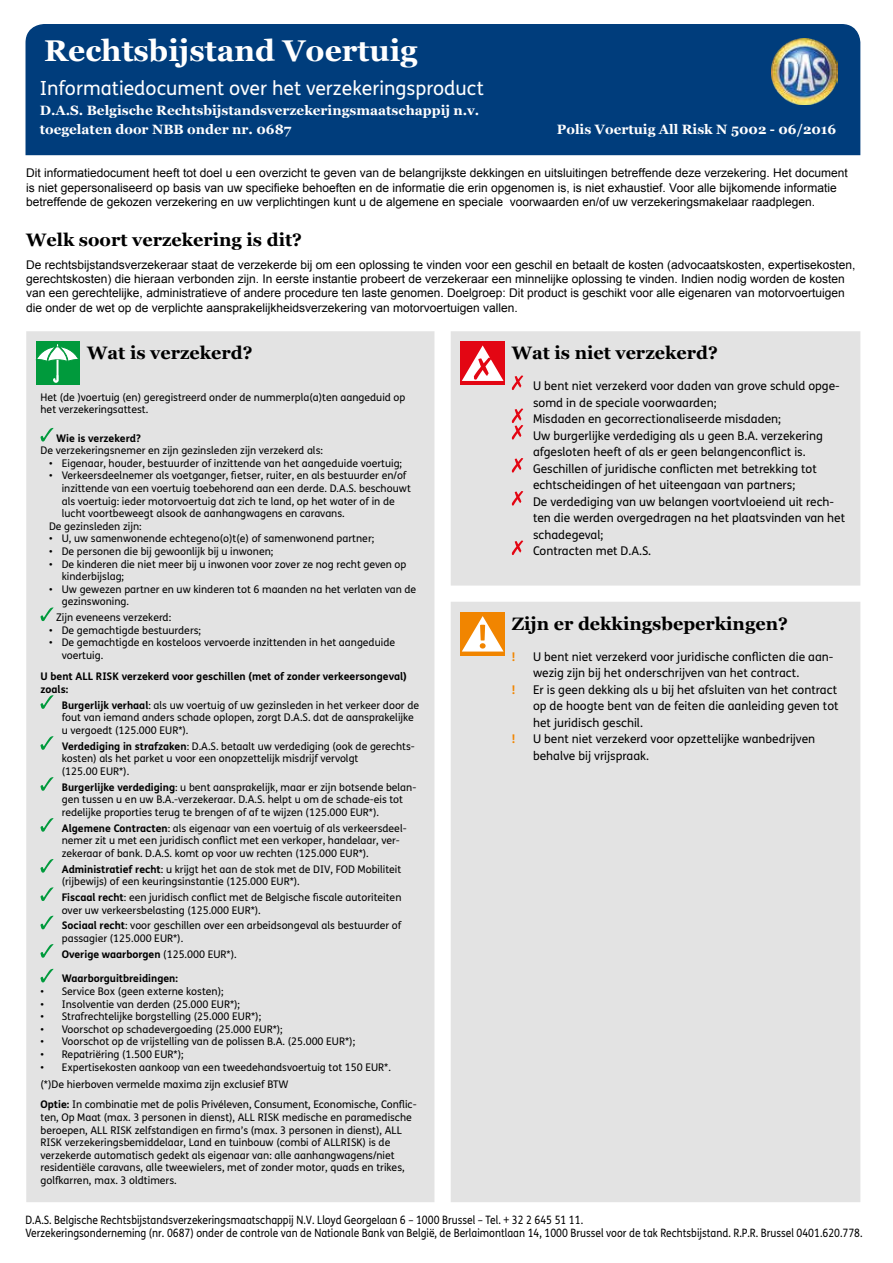
<style>
.page{position:relative;width:893px;height:1263px;background:#fff}
.page>*{position:absolute;margin:0;border:0;box-sizing:border-box;transform-origin:0 0}
.t1{font:700 30px "Georgia";color:#fff}
.t2{font:19.5px "FS Me";color:#fff}
.t3{font:700 18px "Georgia";color:#000}
.t4{font:700 13.5px/19.5px "Georgia";color:#fff}
.t5{font:12px/14.4px "Arial";color:#000}
.t6{font:12px/16.5px "FS Me";color:#000}
.t7{font:700 12px "FS Me";color:#f18500}
.t8{font:11.55px/13.8px "FS Me";color:#000;scale:.89 1}
.t9{font:10.5px/12.6px "FS Me";color:#000}
.t10{font:700 10.5px/12.6px "FS Me";color:#000}
.s1{font-weight:700}
.s2{font-weight:400}
</style>
<div class="page">
<div style="left:25px;top:24px;width:836px;height:132px;background:#003d7c"></div>
<div style="left:27px;top:332px;width:407px;height:869px;background:#e3e3e3"></div>
<svg style="left:41px;top:428px;width:12px;height:13px"></svg>
<svg style="left:41px;top:607px;width:12px;height:14px"></svg>
<svg style="left:41px;top:695px;width:12px;height:14px"></svg>
<svg style="left:41px;top:736px;width:12px;height:14px"></svg>
<svg style="left:41px;top:777px;width:12px;height:14px"></svg>
<svg style="left:41px;top:818px;width:12px;height:14px"></svg>
<svg style="left:41px;top:859px;width:12px;height:14px"></svg>
<svg style="left:41px;top:887px;width:12px;height:14px"></svg>
<svg style="left:41px;top:916px;width:12px;height:13px"></svg>
<svg style="left:41px;top:944px;width:12px;height:14px"></svg>
<svg style="left:41px;top:969px;width:12px;height:13px"></svg>
<div style="left:26px;top:331px;width:408px;height:871px;border:2px solid #e3e3e3"></div>
<div style="left:451px;top:332px;width:409px;height:253px;background:#e3e3e3"></div>
<svg style="left:512px;top:375px;width:11px;height:15px"></svg>
<svg style="left:512px;top:408px;width:11px;height:31px"></svg>
<svg style="left:512px;top:458px;width:11px;height:14px"></svg>
<svg style="left:512px;top:491px;width:11px;height:14px"></svg>
<svg style="left:512px;top:540px;width:11px;height:15px"></svg>
<div style="left:451px;top:331px;width:409px;height:254px;border:2px solid #e3e3e3"></div>
<div style="left:451px;top:602px;width:409px;height:599px;background:#e3e3e3"></div>
<div style="left:460px;top:612px;width:45px;height:43px;background:#f18500"></div>
<svg style="left:462px;top:616px;width:42px;height:35px"></svg>
<div style="left:36px;top:341px;width:43px;height:44px;background:#009a3c"></div>
<svg style="left:37px;top:344px;width:42px;height:39px"></svg>
<div style="left:460px;top:341px;width:45px;height:44px;background:#e30613"></div>
<svg style="left:462px;top:345px;width:42px;height:36px"></svg>
<img style="left:771px;top:38px;width:66px;height:67px">
<h1 class="t1" style="left:44px;top:28px;width:375px">Rechtsbijstand Voertuig</h1>
<h2 class="t2" style="left:40px;top:75px;width:446px">Informatiedocument over het verzekeringsproduct</h2>
<p class="t4" style="left:40px;top:100px;width:441px">D.A.S. Belgische Rechtsbijstandsverzekeringsmaatschappij n.v. toegelaten door NBB onder nr. 0687</p>
<p class="t4" style="left:557px;top:119px;width:281px">Polis Voertuig All Risk N 5002 - 06/2016</p>
<p class="t5" style="left:26px;top:166px;width:823px">Dit informatiedocument heeft tot doel u een overzicht te geven van de belangrijkste dekkingen en uitsluitingen betreffende deze verzekering. Het document is niet gepersonaliseerd op basis van uw specifieke behoeften en de informatie die erin opgenomen is, is niet exhaustief. Voor alle bijkomende informatie betreffende de gekozen verzekering en uw verplichtingen kunt u de algemene en speciale voorwaarden en/of uw verzekeringsmakelaar raadplegen.</p>
<h3 class="t3" style="left:26px;top:226px;width:277px">Welk soort verzekering is dit?</h3>
<p class="t5" style="left:26px;top:257px;width:831px">De rechtsbijstandsverzekeraar staat de verzekerde bij om een oplossing te vinden voor een geschil en betaalt de kosten (advocaatskosten, expertisekosten, gerechtskosten) die hieraan verbonden zijn. In eerste instantie probeert de verzekeraar een minnelijke oplossing te vinden. Indien nodig worden de kosten van een gerechtelijke, administratieve of andere procedure ten laste genomen. Doelgroep: Dit product is geschikt voor alle eigenaren van motorvoertuigen die onder de wet op de verplichte aansprakelijkheidsverzekering van motorvoertuigen vallen.</p>
<h3 class="t3" style="left:87px;top:339px;width:167px">Wat is verzekerd?</h3>
<p class="t9" style="left:41px;top:390px;width:366px">Het (de )voertuig (en) geregistreerd onder de nummerpla(a)ten aangeduid op het verzekeringsattest.</p>
<p class="t10" style="left:56px;top:431px;width:86px">Wie is verzekerd?</p>
<p class="t9" style="left:41px;top:444px;width:284px">De verzekeringsnemer en zijn gezinsleden zijn verzekerd als:</p>
<p class="t9" style="left:49px;top:456px;width:355px">• Eigenaar, houder, bestuurder of inzittende van het aangeduide voertuig;</p>
<p class="t9" style="left:49px;top:469px;width:359px">• Verkeersdeelnemer als voetganger, fietser, ruiter, en als bestuurder en/of</p>
<p class="t9" style="left:62px;top:482px;width:351px">inzittende van een voertuig toebehorend aan een derde. D.A.S. beschouwt</p>
<p class="t9" style="left:62px;top:494px;width:335px">als voertuig: ieder motorvoertuig dat zich te land, op het water of in de</p>
<p class="t9" style="left:62px;top:507px;width:284px">lucht voortbeweegt alsook de aanhangwagens en caravans.</p>
<p class="t9" style="left:49px;top:519px;width:94px">De gezinsleden zijn:</p>
<p class="t9" style="left:49px;top:532px;width:327px">• U, uw samenwonende echtegeno(o)t(e) of samenwonend partner;</p>
<p class="t9" style="left:49px;top:545px;width:226px">• De personen die bij gewoonlijk bij u inwonen;</p>
<p class="t9" style="left:62px;top:557px;width:346px;text-indent:-13px">• De kinderen die niet meer bij u inwonen voor zover ze nog recht geven op kinderbijslag;</p>
<p class="t9" style="left:62px;top:582px;width:356px;text-indent:-13px">• Uw gewezen partner en uw kinderen tot 6 maanden na het verlaten van de gezinswoning.</p>
<p class="t9" style="left:56px;top:611px;width:117px">Zijn eveneens verzekerd:</p>
<p class="t9" style="left:49px;top:623px;width:154px">• De gemachtigde bestuurders;</p>
<p class="t9" style="left:62px;top:636px;width:335px;text-indent:-13px">• De gemachtigde en kosteloos vervoerde inzittenden in het aangeduide voertuig.</p>
<p class="t10" style="left:41px;top:670px;width:368px">U bent ALL RISK verzekerd voor geschillen (met of zonder verkeersongeval) zoals:</p>
<p class="t9" style="left:62px;top:699px;width:359px"><span class="s1">Burgerlijk verhaal</span>: als uw voertuig of uw gezinsleden in het verkeer door de fout van iemand anders schade oplopen, zorgt D.A.S. dat de aansprakelijke u vergoedt (125.000 EUR*).</p>
<p class="t9" style="left:62px;top:740px;width:355px"><span class="s1">Verdediging in strafzaken</span>: D.A.S. betaalt uw verdediging (ook de gerechts&shy;kosten) als het parket u voor een onopzettelijk misdrijf vervolgt<br>(125.00 EUR*).</p>
<p class="t9" style="left:62px;top:780px;width:356px"><span class="s1">Burgerlijke verdediging</span>: u bent aansprakelijk, maar er zijn botsende belan&shy;gen tussen u en uw B.A.-verzekeraar. D.A.S. helpt u om de schade-eis tot redelijke proporties terug te brengen of af te wijzen (125.000 EUR*).</p>
<p class="t9" style="left:62px;top:821px;width:345px"><span class="s1">Algemene Contracten</span>: als eigenaar van een voertuig of als verkeersdeel&shy;nemer zit u met een juridisch conflict met een verkoper, handelaar, ver&shy;zekeraar of bank. D.A.S. komt op voor uw rechten (125.000 EUR*).</p>
<p class="t9" style="left:62px;top:862px;width:341px"><span class="s1">Administratief recht</span>: u krijgt het aan de stok met de DIV, FOD Mobiliteit (rijbewijs) of een keuringsinstantie (125.000 EUR*).</p>
<p class="t9" style="left:62px;top:891px;width:341px"><span class="s1">Fiscaal recht</span>: een juridisch conflict met de Belgische fiscale autoriteiten over uw verkeersbelasting (125.000 EUR*).</p>
<p class="t9" style="left:62px;top:919px;width:341px"><span class="s1">Sociaal recht</span>: voor geschillen over een arbeidsongeval als bestuurder of passagier (125.000 EUR*).</p>
<p class="t10" style="left:62px;top:947px;width:176px">Overige waarborgen <span class="s2">(125.000 EUR*).</span></p>
<p class="t10" style="left:62px;top:972px;width:118px">Waarborguitbreidingen:</p>
<p class="t9" style="left:41px;top:985px;width:185px">• Service Box (geen externe kosten);</p>
<p class="t9" style="left:41px;top:997px;width:201px">• Insolventie van derden (25.000 EUR*);</p>
<p class="t9" style="left:41px;top:1010px;width:222px">• Strafrechtelijke borgstelling (25.000 EUR*);</p>
<p class="t9" style="left:41px;top:1023px;width:244px">• Voorschot op schadevergoeding (25.000 EUR*);</p>
<p class="t9" style="left:41px;top:1035px;width:316px">• Voorschot op de vrijstelling van de polissen B.A. (25.000 EUR*);</p>
<p class="t9" style="left:41px;top:1048px;width:145px">• Repatriëring (1.500 EUR*);</p>
<p class="t9" style="left:41px;top:1058px;width:352px;line-height:17.1px">• Expertisekosten aankoop van een tweedehandsvoertuig tot 150 EUR*. (*)De hierboven vermelde maxima zijn exclusief BTW</p>
<p class="t9" style="left:41px;top:1098px;width:378px"><span class="s1">Optie:</span> In combinatie met de polis Privéleven, Consument, Economische, Conflic&shy;ten, Op Maat (max. 3 personen in dienst), ALL RISK medische en paramedische beroepen, ALL RISK zelfstandigen en firma’s (max. 3 personen in dienst), ALL RISK verzekeringsbemiddelaar, Land en tuinbouw (combi of ALLRISK) is de verzekerde automatisch gedekt als eigenaar van: alle aanhangwagens/niet residentiële caravans, alle tweewielers, met of zonder motor, quads en trikes, golfkarren, max. 3 oldtimers.</p>
<h3 class="t3" style="left:512px;top:339px;width:208px">Wat is niet verzekerd?</h3>
<p class="t6" style="left:533px;top:377px;width:314px">U bent niet verzekerd voor daden van grove schuld opge&shy;somd in de speciale voorwaarden;<br>Misdaden en gecorrectionaliseerde misdaden;<br>Uw burgerlijke verdediging als u geen B.A. verzekering afgesloten heeft of als er geen belangenconflict is.<br>Geschillen of juridische conflicten met betrekking tot echtscheidingen of het uiteengaan van partners;<br>De verdediging van uw belangen voortvloeiend uit rech&shy;ten die werden overgedragen na het plaatsvinden van het schadegeval;<br>Contracten met D.A.S.</p>
<h3 class="t3" style="left:512px;top:610px;width:278px">Zijn er dekkingsbeperkingen?</h3>
<p class="t7" style="left:512px;top:647px;width:5px">!</p>
<p class="t6" style="left:533px;top:648px;width:302px">U bent niet verzekerd voor juridische conflicten die aan&shy;wezig zijn bij het onderschrijven van het contract.</p>
<p class="t7" style="left:512px;top:680px;width:5px">!</p>
<p class="t6" style="left:533px;top:681px;width:307px">Er is geen dekking als u bij het afsluiten van het contract op de hoogte bent van de feiten die aanleiding geven tot het juridisch geschil.</p>
<p class="t7" style="left:512px;top:729px;width:5px">!</p>
<p class="t6" style="left:533px;top:730px;width:284px">U bent niet verzekerd voor opzettelijke wanbedrijven behalve bij vrijspraak.</p>
<p class="t8" style="left:26px;top:1212px;width:942px">D.A.S. Belgische Rechtsbijstandsverzekeringsmaatschappij N.V. Lloyd Georgelaan 6 – 1000 Brussel – Tel. + 32 2 645 51 11.<br>Verzekeringsonderneming (nr. 0687) onder de controle van de Nationale Bank van België, de Berlaimontlaan 14, 1000 Brussel voor de tak Rechtsbijstand. R.P.R. Brussel 0401.620.778.</p>
</div>
